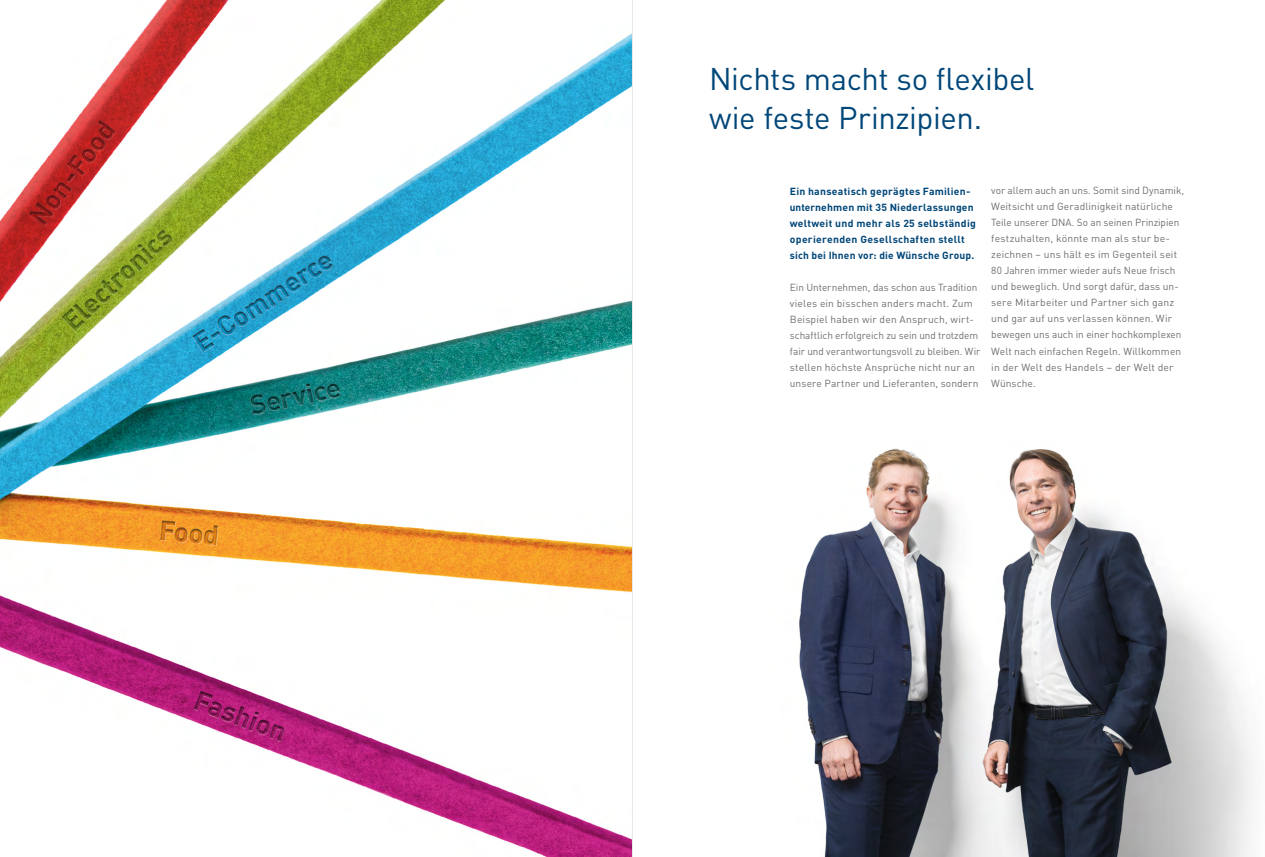
<style>
.page{position:relative;width:1265px;height:857px;background:#fff}
.page>*{position:absolute;margin:0;border:0;box-sizing:border-box;transform-origin:0 0}
.t1{font:31px/39px "DIN";letter-spacing:-.01em;color:#004678}
.t2{font:10.2px/16px "DIN";letter-spacing:.005em;color:#706f6f}
.t3{font:700 10.2px/16px "DIN";letter-spacing:.025em;color:#004678}
</style>
<div class="page">
<img style="left:0;top:0;width:632px;height:856px">
<img style="left:799px;top:448px;width:454px;height:408px">
<hr style="left:632px;top:0;width:1px;height:856px;background:#1d1d1b">
<h1 class="t1" style="left:709px;top:59px;width:327px">Nichts macht so flexibel wie feste Prinzipien.</h1>
<p class="t3" style="left:789px;top:182px;width:187px">Ein hanseatisch geprägtes Familien&shy;unternehmen mit 35 Niederlassungen weltweit und mehr als 25 selbständig operierenden Gesellschaften stellt sich bei Ihnen vor: die Wünsche Group.</p>
<p class="t2" style="left:789px;top:278px;width:192px">Ein Unternehmen, das schon aus Tradition vieles ein bisschen anders macht. Zum Beispiel haben wir den Anspruch, wirt&shy;schaftlich erfolgreich zu sein und trotzdem fair und verantwortungsvoll zu bleiben. Wir stellen höchste Ansprüche nicht nur an unsere Partner und Lieferanten, sondern</p>
<p class="t2" style="left:991px;top:182px;width:194px">vor allem auch an uns. Somit sind Dynamik, Weitsicht und Geradlinigkeit natürliche Teile unserer DNA. So an seinen Prinzipien festzuhalten, könnte man als stur be&shy;zeichnen – uns hält es im Gegenteil seit 80 Jahren immer wieder aufs Neue frisch und beweglich. Und sorgt dafür, dass un&shy;sere Mitarbeiter und Partner sich ganz und gar auf uns verlassen können. Wir bewegen uns auch in einer hochkomplexen Welt nach einfachen Regeln. Willkommen in der Welt des Handels – der Welt der Wünsche.</p>
</div>
